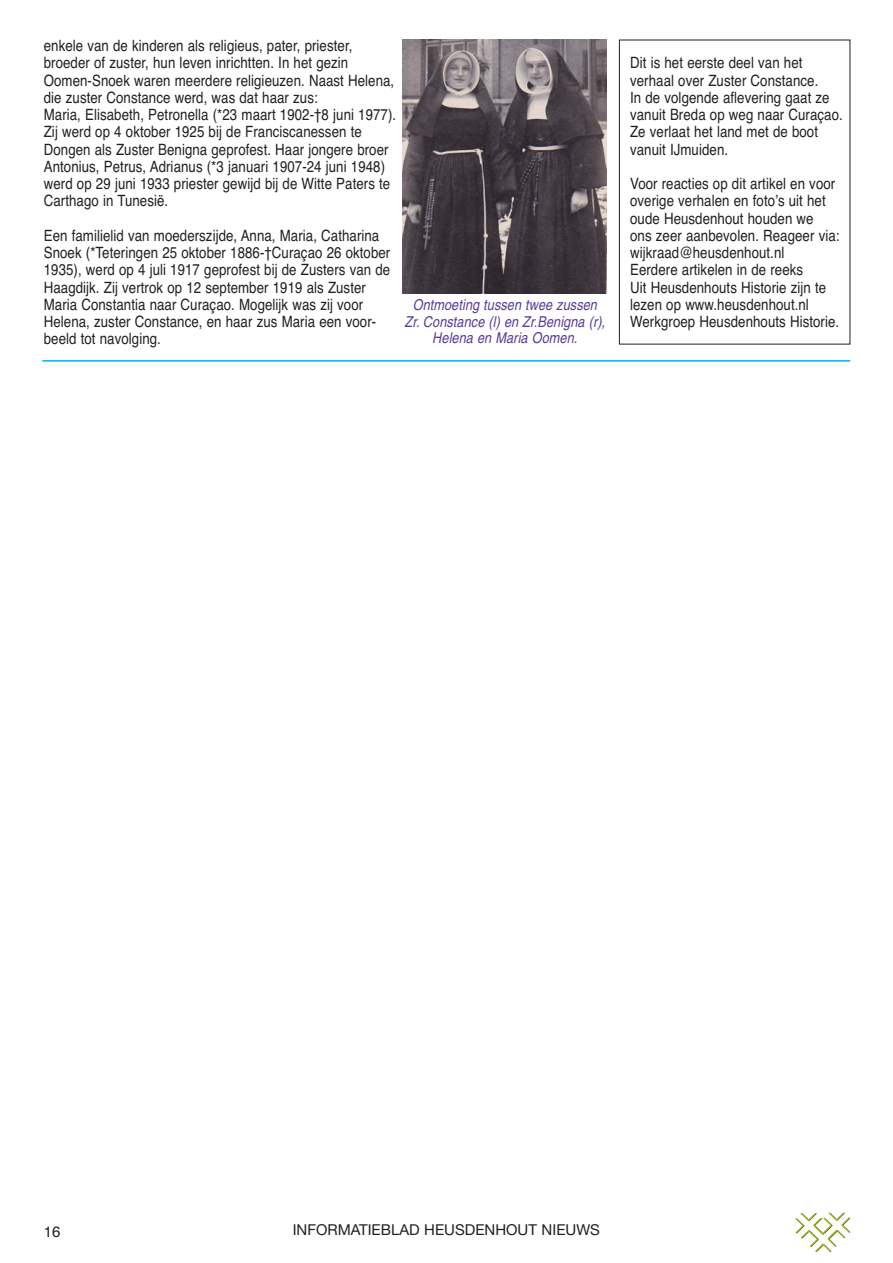
<style>
.page{position:relative;width:893px;height:1263px;background:#fff}
.page>*{position:absolute;margin:0;border:0;box-sizing:border-box;transform-origin:0 0}
.t1{font:15.6px/17.2px "Helvetica";letter-spacing:.005em;color:#231f20;scale:.85 1}
.t2{font:italic 15px/16.5px "Helvetica";color:#573e98;text-align:center;scale:.85 1}
.t3{font:15px "Helvetica Neue";color:#231f20}
.t4{font:15px "Helvetica";color:#231f20}
</style>
<div class="page">
<svg style="left:795px;top:1212px;width:55px;height:40px"></svg>
<img style="left:403px;top:40px;width:204px;height:253px">
<hr style="left:42px;top:360px;width:808px;height:2px;background:#00aeef">
<p class="t1" style="left:44px;top:38px;width:416px">enkele van de kinderen als religieus, pater, priester, broeder of zuster, hun leven inrichtten. In het gezin Oomen-Snoek waren meerdere religieuzen. Naast Helena, die zuster Constance werd, was dat haar zus:<br>Maria, Elisabeth, Petronella (*23 maart 1902-†8 juni 1977).<br>Zij werd op 4 oktober 1925 bij de Franciscanessen te Dongen als Zuster Benigna geprofest. Haar jongere broer Antonius, Petrus, Adrianus (*3 januari 1907-24 juni 1948) werd op 29 juni 1933 priester gewijd bij de Witte Paters te Carthago in Tunesië.</p>
<p class="t1" style="left:44px;top:228px;width:409px">Een familielid van moederszijde, Anna, Maria, Catharina Snoek (*Teteringen 25 oktober 1886-†Curaçao 26 oktober 1935), werd op 4 juli 1917 geprofest bij de Zusters van de Haagdijk. Zij vertrok op 12 september 1919 als Zuster Maria Constantia naar Curaçao. Mogelijk was zij voor Helena, zuster Constance, en haar zus Maria een voor&shy;beeld tot navolging.</p>
<p class="t2" style="left:405px;top:298px;width:240px">Ontmoeting tussen twee zussen<br>Zr. Constance (l) en Zr.Benigna (r),<br>Helena en Maria Oomen.</p>
<p class="t1" style="left:630px;top:56px;width:252px">Dit is het eerste deel van het verhaal over Zuster Constance.<br>In de volgende aflevering gaat ze vanuit Breda op weg naar Curaçao.<br>Ze verlaat het land met de boot vanuit IJmuiden.</p>
<p class="t1" style="left:630px;top:176px;width:248px">Voor reacties op dit artikel en voor overige verhalen en fotoʼs uit het oude Heusdenhout houden we<br>ons zeer aanbevolen. Reageer via: wijkraad@heusdenhout.nl<br>Eerdere artikelen in de reeks<br>Uit Heusdenhouts Historie zijn te lezen op www.heusdenhout.nl<br>Werkgroep Heusdenhouts Historie.</p>
<p class="t4" style="left:44px;top:1226px;width:18px">16</p>
<p class="t3" style="left:293px;top:1225px;width:309px">INFORMATIEBLAD HEUSDENHOUT NIEUWS</p>
</div>
